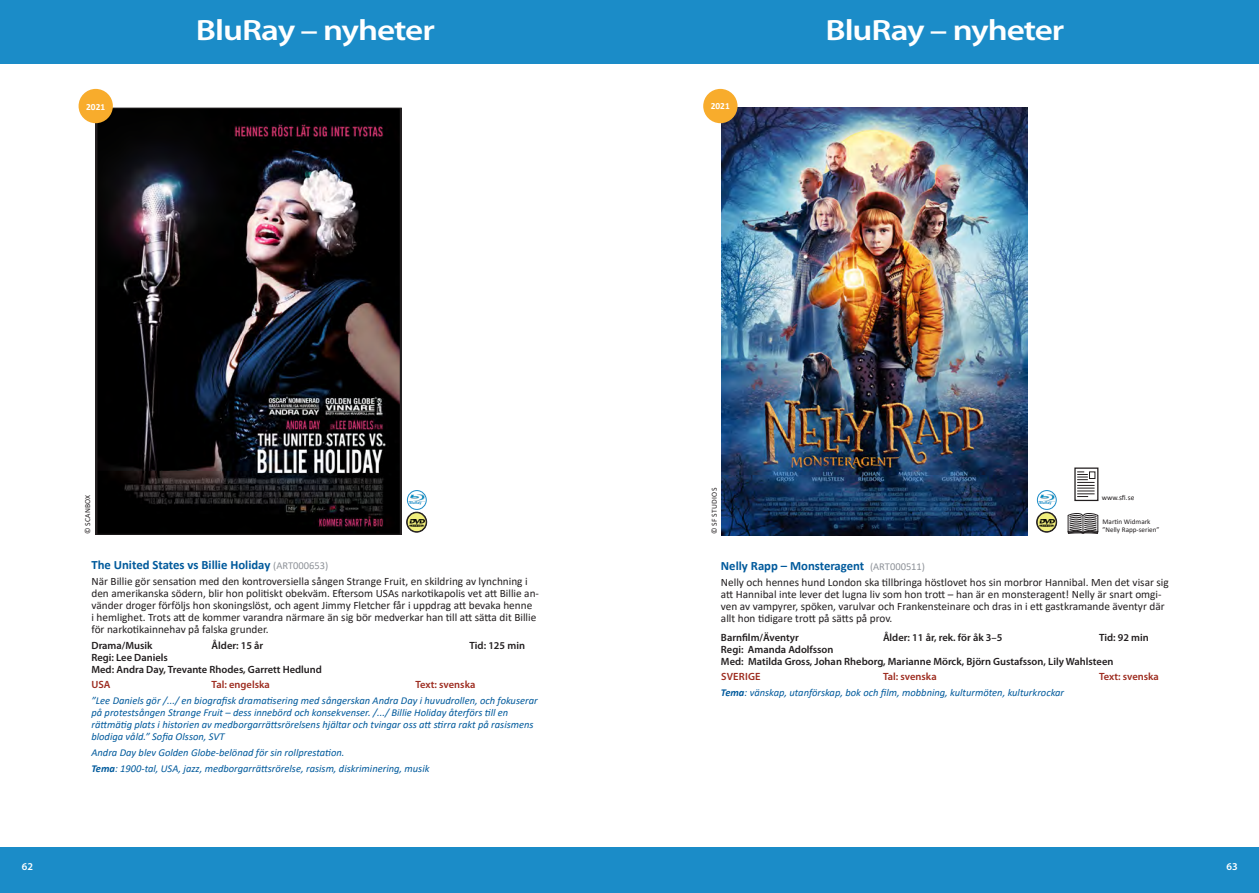
<style>
.page{position:relative;width:1259px;height:893px;background:#fff}
.page>*{position:absolute;margin:0;border:0;box-sizing:border-box;transform-origin:0 0}
.t1{font:600 29.4px "Myriad Pro";letter-spacing:-.03em;color:#fff;scale:1.19 1}
.t2{font:700 12.75px "Calibri";color:#005a9c}
.t3{font:11.25px/12px "Calibri";color:#231f20}
.t4{font:italic 10.5px/12px "Calibri";color:#005a9c}
.t5{font:600 10.5px/12px "Myriad Pro";color:#231f20}
.t6{font:600 10.5px "Myriad Pro";color:#9d2c20}
.t7{font:600 10.5px "Myriad Pro";letter-spacing:.02em;color:#9d2c20}
.t8{font:600 10.5px "Myriad Pro";color:#fff}
.t9{font:700 9.3px "Calibri";color:#fff}
.t10{font:7.65px "Calibri";letter-spacing:.04em;color:#231f20}
.t11{font:7.35px "Calibri";color:#231f20}
.t12{font:7.2px/8.6px "Calibri";color:#231f20}
.t13{font:700 4.2px "Calibri";color:#1b8cc8}
.s1{font-weight:400;font-size:10.5px;color:#8f9399}
.s2{font-weight:700}
</style>
<div class="page">
<div style="left:0;top:0;width:629px;height:63px;background:#1b8cc8"></div>
<div style="left:0;top:847px;width:629px;height:46px;background:#1b8cc8"></div>
<div style="left:630px;top:847px;width:629px;height:46px;background:#1b8cc8"></div>
<div style="left:629px;top:0;width:630px;height:63px;background:#1b8cc8"></div>
<img style="left:721px;top:108px;width:306px;height:427px">
<img style="left:1039px;top:495px;width:15px;height:6px">
<div style="left:1037px;top:490px;width:19px;height:20px;border:1px solid #1b8cc8;border-radius:50%"></div>
<svg style="left:1037px;top:512px;width:19px;height:20px"></svg>
<div style="left:1036px;top:512px;width:20px;height:20px;border:1px solid #231f20;border-radius:50%"></div>
<div style="left:1037px;top:512px;width:19px;height:20px;border:1px solid #231f20;border-radius:50%"></div>
<img style="left:1039px;top:519px;width:15px;height:7px">
<div style="left:703px;top:89px;width:34px;height:34px;background:#f8ac2c;border-radius:50%"></div>
<div style="left:1074px;top:467px;width:24px;height:34px;border:1px solid #231f20"></div>
<svg style="left:1077px;top:472px;width:18px;height:25px"></svg>
<svg style="left:1067px;top:513px;width:31px;height:21px"></svg>
<img style="left:98px;top:110px;width:301px;height:422px">
<div style="left:96px;top:108px;width:305px;height:426px;border:1px solid #231f20"></div>
<img style="left:409px;top:495px;width:16px;height:6px">
<div style="left:407px;top:490px;width:20px;height:20px;border:1px solid #1b8cc8;border-radius:50%"></div>
<svg style="left:407px;top:512px;width:19px;height:20px"></svg>
<div style="left:406px;top:512px;width:21px;height:20px;border:1px solid #231f20;border-radius:50%"></div>
<div style="left:407px;top:512px;width:19px;height:20px;border:1px solid #231f20;border-radius:50%"></div>
<img style="left:409px;top:519px;width:15px;height:7px">
<div style="left:79px;top:89px;width:34px;height:34px;background:#f8ac2c;border-radius:50%"></div>
<h1 class="t1" style="left:196px;top:12px;width:202px">BluRay – nyheter</h1>
<h1 class="t1" style="left:825px;top:12px;width:202px">BluRay – nyheter</h1>
<p class="t9" style="left:86px;top:101px;width:20px">2021</p>
<p class="t9" style="left:711px;top:100px;width:20px">2021</p>
<p class="t10" style="left:82px;top:534px;width:41px;rotate:-90deg">© SCANBOX</p>
<p class="t13" style="left:409px;top:500px;width:13px">BluRay</p>
<p class="t10" style="left:709px;top:534px;width:48px;rotate:-90deg">© SF STUDIOS</p>
<p class="t13" style="left:1039px;top:500px;width:13px">BluRay</p>
<p class="t11" style="left:1101px;top:492px;width:34px">www.sfi.se</p>
<p class="t12" style="left:1102px;top:517px;width:59px">Martin Widmark ”Nelly Rapp-serien”</p>
<p class="t2" style="left:91px;top:556px;width:238px">The United States vs Billie Holiday <span class="s1">(ART000653)</span></p>
<p class="t3" style="left:91px;top:575px;width:449px">När Billie gör sensation med den kontroversiella sången Strange Fruit, en skildring av lynchning i den amerikanska södern, blir hon politiskt obekväm. Eftersom USAs narkotikapolis vet att Billie an&shy;vänder droger förföljs hon skoningslöst, och agent Jimmy Fletcher får i uppdrag att bevaka henne<br>i hemlighet. Trots att de kommer varandra närmare än sig bör medverkar han till att sätta dit Billie för narkotikainnehav på falska grunder.</p>
<p class="t5" style="left:91px;top:639px;width:63px">Drama/Musik</p>
<p class="t5" style="left:212px;top:639px;width:53px">Ålder: 15 år</p>
<p class="t5" style="left:469px;top:639px;width:57px">Tid: 125 min</p>
<p class="t5" style="left:91px;top:651px;width:232px">Regi: Lee Daniels<br>Med: Andra Day, Trevante Rhodes, Garrett Hedlund</p>
<p class="t6" style="left:91px;top:677px;width:21px">USA</p>
<p class="t6" style="left:212px;top:677px;width:60px">Tal: engelska</p>
<p class="t6" style="left:415px;top:677px;width:61px">Text: svenska</p>
<p class="t4" style="left:91px;top:694px;width:448px">”Lee Daniels gör /.../ en biografisk dramatisering med sångerskan Andra Day i huvudrollen, och fokuserar på protestsången Strange Fruit – dess innebörd och konsekvenser. /.../ Billie Holiday återförs till en rättmätig plats i historien av medborgarrättsrörelsens hjältar och tvingar oss att stirra rakt på rasismens blodiga våld.” Sofia Olsson, SVT</p>
<p class="t4" style="left:91px;top:744px;width:339px;line-height:16.2px">Andra Day blev Golden Globe-belönad för sin rollprestation.<br><span class="s2">Tema</span>: 1900-tal, USA, jazz, medborgarrättsrörelse, rasism, diskriminering, musik</p>
<p class="t2" style="left:721px;top:556px;width:206px">Nelly Rapp – Monsteragent <span class="s1">(ART000511)</span></p>
<p class="t3" style="left:721px;top:576px;width:449px">Nelly och hennes hund London ska tillbringa höstlovet hos sin morbror Hannibal. Men det visar sig att Hannibal inte lever det lugna liv som hon trott – han är en monsteragent! Nelly är snart omgi&shy;ven av vampyrer, spöken, varulvar och Frankensteinare och dras in i ett gastkramande äventyr där allt hon tidigare trott på sätts på prov.</p>
<p class="t5" style="left:721px;top:631px;width:79px">Barnfilm/Äventyr</p>
<p class="t5" style="left:883px;top:631px;width:121px">Ålder: 11 år, rek. för åk 3–5</p>
<p class="t5" style="left:1099px;top:631px;width:51px">Tid: 92 min</p>
<p class="t5" style="left:721px;top:643px;width:394px">Regi: Amanda Adolfsson<br>Med: Matilda Gross, Johan Rheborg, Marianne Mörck, Björn Gustafsson, Lily Wahlsteen</p>
<p class="t7" style="left:721px;top:669px;width:41px">SVERIGE</p>
<p class="t6" style="left:883px;top:669px;width:55px">Tal: svenska</p>
<p class="t6" style="left:1099px;top:669px;width:61px">Text: svenska</p>
<p class="t4" style="left:721px;top:686px;width:345px"><span class="s2">Tema</span>: vänskap, utanförskap, bok och film, mobbning, kulturmöten, kulturkrockar</p>
<p class="t8" style="left:22px;top:859px;width:13px">62</p>
<p class="t8" style="left:1226px;top:859px;width:13px">63</p>
</div>
